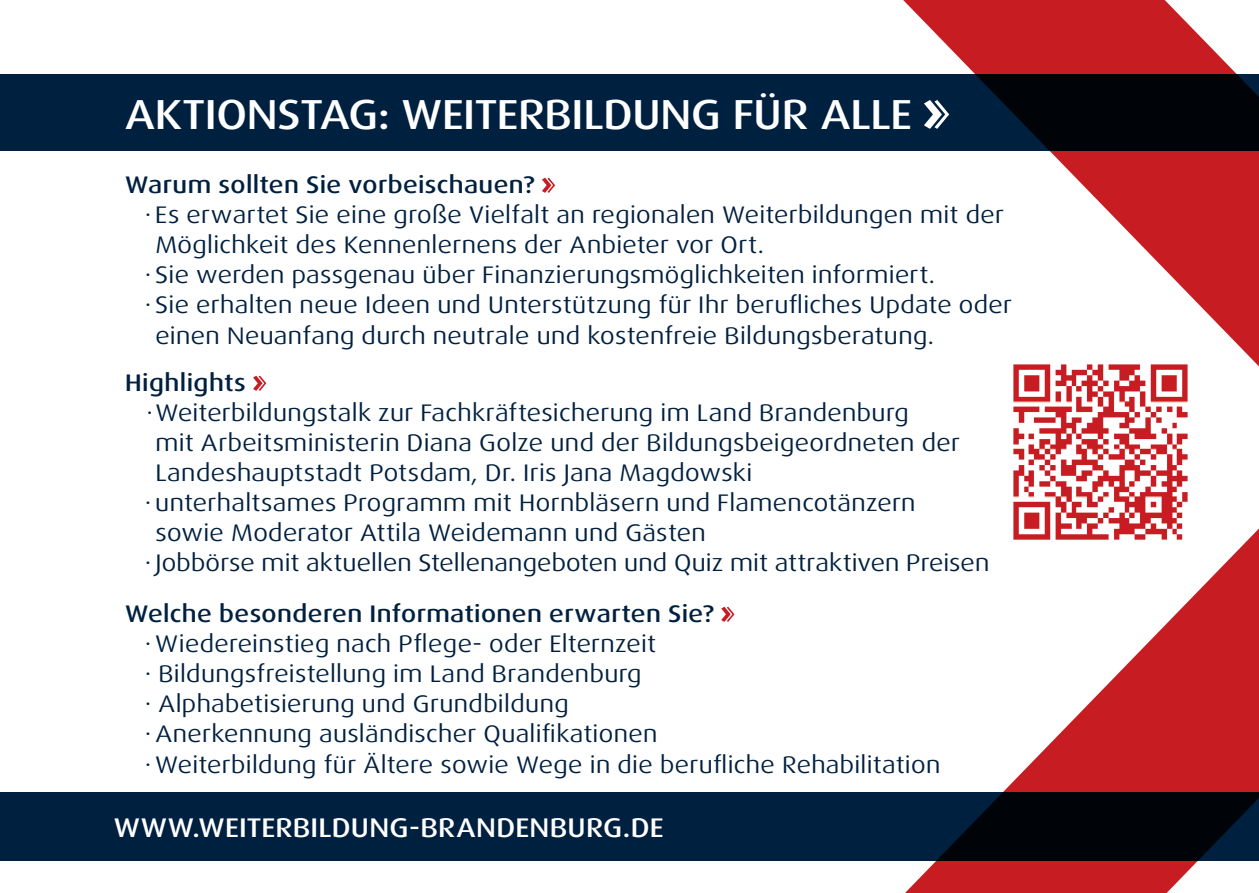
<style>
.page{position:relative;width:1259px;height:893px;background:#fff}
.page>*{position:absolute;margin:0;border:0;box-sizing:border-box;transform-origin:0 0}
.t1{font:500 42px "Dax Wide";letter-spacing:-.01em;color:#fff}
.t2{font:500 27px "Dax Wide";letter-spacing:.005em;color:#fff}
.t3{font:24px/30px "Dax Wide";letter-spacing:.015em;color:#00203f}
.t4{font:500 24px "Dax Wide";letter-spacing:.015em;color:#00203f}
</style>
<div class="page">
<svg style="left:903px;top:0;width:356px;height:893px"></svg>
<svg style="left:0;top:74px;width:1259px;height:77px;background:#001a34"></svg>
<svg style="left:924px;top:100px;width:25px;height:29px"></svg>
<svg style="left:0;top:792px;width:1259px;height:68px;background:#001933"></svg>
<svg style="left:542px;top:178px;width:13px;height:15px"></svg>
<svg style="left:253px;top:376px;width:13px;height:15px"></svg>
<svg style="left:721px;top:607px;width:13px;height:15px"></svg>
<img style="left:1009px;top:360px;width:183px;height:184px">
<p class="t1" style="left:125px;top:91px;width:788px">AKTIONSTAG: WEITERBILDUNG FÜR ALLE</p>
<p class="t4" style="left:125px;top:171px;width:411px">Warum sollten Sie vorbeischauen?</p>
<p class="t3" style="left:155px;top:200px;width:850px;text-indent:-10px">· Es erwartet Sie eine große Vielfalt an regionalen Weiterbildungen mit der<br>Möglichkeit des Kennenlernens der Anbieter vor Ort.</p>
<p class="t3" style="left:145px;top:260px;width:791px">· Sie werden passgenau über Finanzierungsmöglichkeiten informiert.</p>
<p class="t3" style="left:155px;top:289px;width:858px;line-height:31.5px;text-indent:-10px">· Sie erhalten neue Ideen und Unterstützung für Ihr berufliches Update oder einen Neuanfang durch neutrale und kostenfreie Bildungsberatung.</p>
<p class="t4" style="left:125px;top:369px;width:122px">Highlights</p>
<p class="t3" style="left:155px;top:398px;width:806px;text-indent:-9px">·Weiterbildungstalk zur Fachkräftesicherung im Land Brandenburg<br>mit Arbeitsministerin Diana Golze und der Bildungsbeigeordneten der<br>Landeshauptstadt Potsdam, Dr. Iris Jana Magdowski</p>
<p class="t3" style="left:155px;top:488px;width:761px;text-indent:-10px">· unterhaltsames Programm mit Hornbläsern und Flamencotänzern sowie Moderator Attila Weidemann und Gästen</p>
<p class="t3" style="left:145px;top:548px;width:845px">· Jobbörse mit aktuellen Stellenangeboten und Quiz mit attraktiven Preisen</p>
<p class="t4" style="left:125px;top:600px;width:590px">Welche besonderen Informationen erwarten Sie?</p>
<p class="t3" style="left:145px;top:629px;width:512px">· Wiedereinstieg nach Pflege- oder Elternzeit</p>
<p class="t3" style="left:145px;top:659px;width:498px">· Bildungsfreistellung im Land Brandenburg</p>
<p class="t3" style="left:145px;top:689px;width:425px">· Alphabetisierung und Grundbildung</p>
<p class="t3" style="left:145px;top:719px;width:513px">· Anerkennung ausländischer Qualifikationen</p>
<p class="t3" style="left:145px;top:750px;width:796px">· Weiterbildung für Ältere sowie Wege in die berufliche Rehabilitation</p>
<p class="t2" style="left:114px;top:813px;width:551px">WWW.WEITERBILDUNG-BRANDENBURG.DE</p>
</div>
